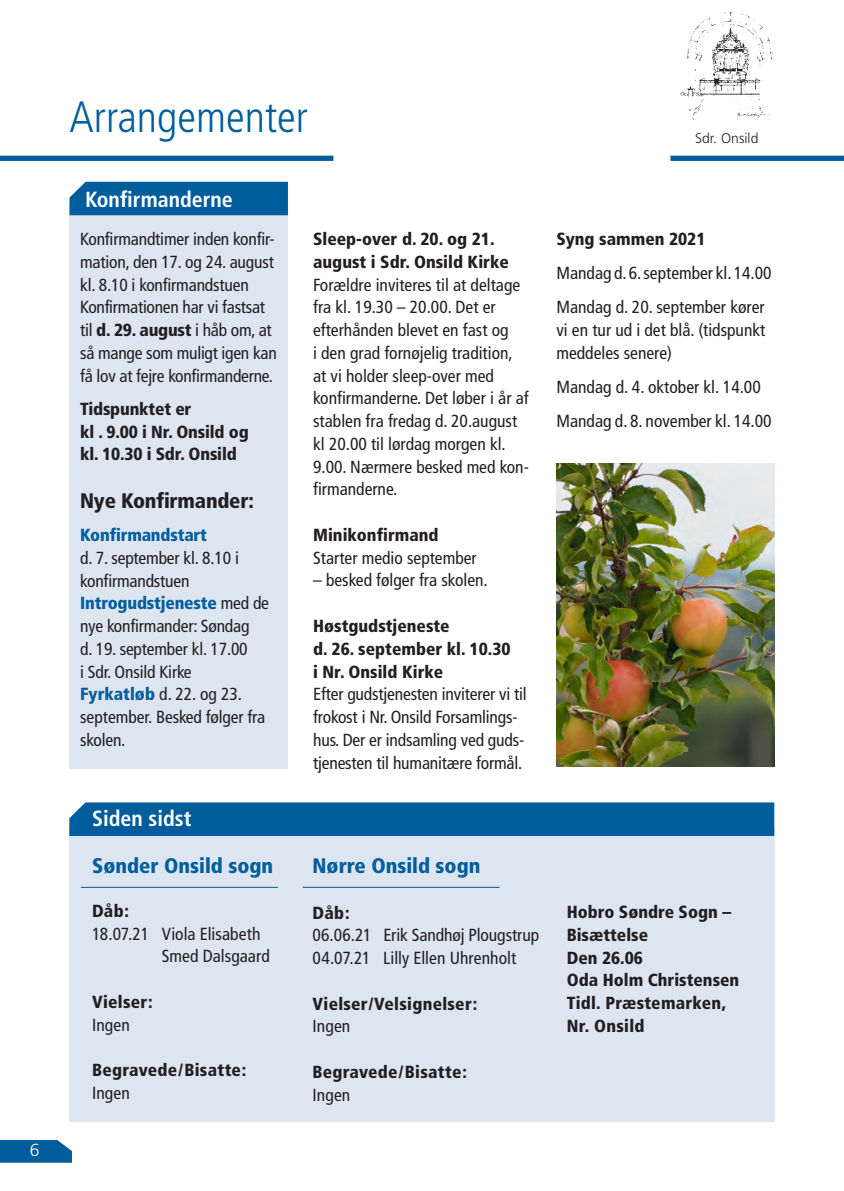
<style>
.page{position:relative;width:844px;height:1191px;background:#fff}
.page>*{position:absolute;margin:0;border:0;box-sizing:border-box;transform-origin:0 0}
.t1{font:300 condensed 43.75px "Frutiger";color:#005d9c}
.t2{font:700 condensed 21.88px "Frutiger";color:#fff}
.t3{font:900 condensed 21px "Frutiger";color:#005d9c}
.t4{font:900 condensed 21px "Frutiger";letter-spacing:-.01em;color:#231f20}
.t5{font:condensed 17.5px/22.8px "Frutiger";color:#231f20}
.t6{font:900 condensed 17.5px/22.8px "Frutiger";color:#231f20}
.t7{font:900 condensed 17.5px "Frutiger";letter-spacing:-.01em;color:#005d9c}
.t8{font:300 17.5px "Frutiger";color:#fff}
.t9{font:300 14px "Frutiger";color:#231f20}
.s1{font-weight:900}
.s2{font-weight:900;color:#005d9c}
</style>
<div class="page">
<img style="left:556px;top:464px;width:218px;height:303px">
<div style="left:0;top:156px;width:333px;height:5px;background:#005d9c"></div>
<div style="left:670px;top:156px;width:173px;height:5px;background:#005d9c"></div>
<div style="left:0;top:1140px;width:72px;height:22px;background:#005d9c"></div>
<img style="left:680px;top:12px;width:94px;height:108px">
<div style="left:69px;top:827px;width:705px;height:294px;background:#dde5f1"></div>
<div style="left:69px;top:802px;width:705px;height:34px;background:#005d9c"></div>
<hr style="left:81px;top:887px;width:197px;height:1px;background:#005d9c">
<hr style="left:302px;top:887px;width:197px;height:1px;background:#005d9c">
<div style="left:69px;top:205px;width:219px;height:563px;background:#dde5f1"></div>
<div style="left:69px;top:182px;width:219px;height:33px;background:#005d9c"></div>
<p class="t8" style="left:30px;top:1139px;width:11px">6</p>
<h1 class="t1" style="left:69px;top:92px;width:240px">Arrangementer</h1>
<p class="t9" style="left:695px;top:130px;width:65px">Sdr. Onsild</p>
<p class="t2" style="left:85px;top:186px;width:149px">Konfirmanderne</p>
<p class="t5" style="left:80px;top:228px;width:198px">Konfirmandtimer inden konfir&shy;mation, den 17. og 24. august kl. 8.10 i konfirmandstuen<br>Konfirmationen har vi fastsat til <span class="s1">d. 29. august</span> i håb om, at så mange som muligt igen kan få lov at fejre konfirmanderne.</p>
<p class="t6" style="left:80px;top:397px;width:170px">Tidspunktet er<br>kl . 9.00 i Nr. Onsild og kl. 10.30 i Sdr. Onsild</p>
<p class="t4" style="left:80px;top:488px;width:175px">Nye Konfirmander:</p>
<p class="t7" style="left:80px;top:524px;width:128px">Konfirmandstart</p>
<p class="t5" style="left:80px;top:546px;width:190px">d. 7. september kl. 8.10 i konfirmandstuen<br><span class="s2">Introgudstjeneste</span> med de nye konfirmander: Søndag<br>d. 19. september kl. 17.00<br>i Sdr. Onsild Kirke<br><span class="s2">Fyrkatløb</span> d. 22. og 23. september. Besked følger fra skolen.</p>
<p class="t2" style="left:92px;top:805px;width:101px">Siden sidst</p>
<p class="t3" style="left:92px;top:853px;width:182px">Sønder Onsild sogn</p>
<p class="t6" style="left:92px;top:899px;width:39px">Dåb:</p>
<p class="t5" style="left:162px;top:922px;width:110px;text-indent:-69px">18.07.21 Viola Elisabeth<br>Smed Dalsgaard</p>
<p class="t6" style="left:92px;top:990px;width:62px">Vielser:</p>
<p class="t5" style="left:92px;top:1013px;width:39px">Ingen</p>
<p class="t6" style="left:92px;top:1058px;width:156px">Begravede/Bisatte:</p>
<p class="t5" style="left:92px;top:1081px;width:39px">Ingen</p>
<p class="t6" style="left:313px;top:228px;width:197px">Sleep-over d. 20. og 21. august i Sdr. Onsild Kirke</p>
<p class="t5" style="left:313px;top:273px;width:217px">Forældre inviteres til at deltage fra kl. 19.30 – 20.00. Det er efterhånden blevet en fast og<br>i den grad fornøjelig tradition, at vi holder sleep-over med konfirmanderne. Det løber i år af stablen fra fredag d. 20.august kl 20.00 til lørdag morgen kl.<br>9.00. Nærmere besked med kon&shy;firmanderne.</p>
<p class="t6" style="left:313px;top:523px;width:127px">Minikonfirmand</p>
<p class="t5" style="left:313px;top:546px;width:165px">Starter medio september</p>
<p class="t5" style="left:313px;top:569px;width:176px">– besked følger fra skolen.</p>
<p class="t6" style="left:313px;top:614px;width:199px">Høstgudstjeneste<br>d. 26. september kl. 10.30 i Nr. Onsild Kirke</p>
<p class="t5" style="left:313px;top:683px;width:215px">Efter gudstjenesten inviterer vi til frokost i Nr. Onsild Forsamlings&shy;hus. Der er indsamling ved guds&shy;tjenesten til humanitære formål.</p>
<p class="t6" style="left:556px;top:228px;width:150px">Syng sammen 2021</p>
<p class="t5" style="left:556px;top:256px;width:216px;line-height:34.1px">Mandag d. 6. september kl. 14.00<br>Mandag d. 20. september kører</p>
<p class="t5" style="left:556px;top:319px;width:210px">vi en tur ud i det blå. (tidspunkt meddeles senere)</p>
<p class="t5" style="left:556px;top:370px;width:216px;line-height:34.1px">Mandag d. 4. oktober kl. 14.00<br>Mandag d. 8. november kl. 14.00</p>
<p class="t3" style="left:312px;top:853px;width:169px">Nørre Onsild sogn</p>
<p class="t6" style="left:312px;top:901px;width:39px">Dåb:</p>
<p class="t5" style="left:312px;top:924px;width:228px">06.06.21 Erik Sandhøj Plougstrup<br>04.07.21 Lilly Ellen Uhrenholt</p>
<p class="t6" style="left:312px;top:992px;width:166px">Vielser/Velsignelser:</p>
<p class="t5" style="left:312px;top:1015px;width:39px">Ingen</p>
<p class="t6" style="left:312px;top:1060px;width:156px">Begravede/Bisatte:</p>
<p class="t5" style="left:312px;top:1083px;width:39px">Ingen</p>
<p class="t6" style="left:566px;top:900px;width:174px">Hobro Søndre Sogn –<br>Bisættelse<br>Den 26.06<br>Oda Holm Christensen<br>Tidl. Præstemarken,<br>Nr. Onsild</p>
</div>
